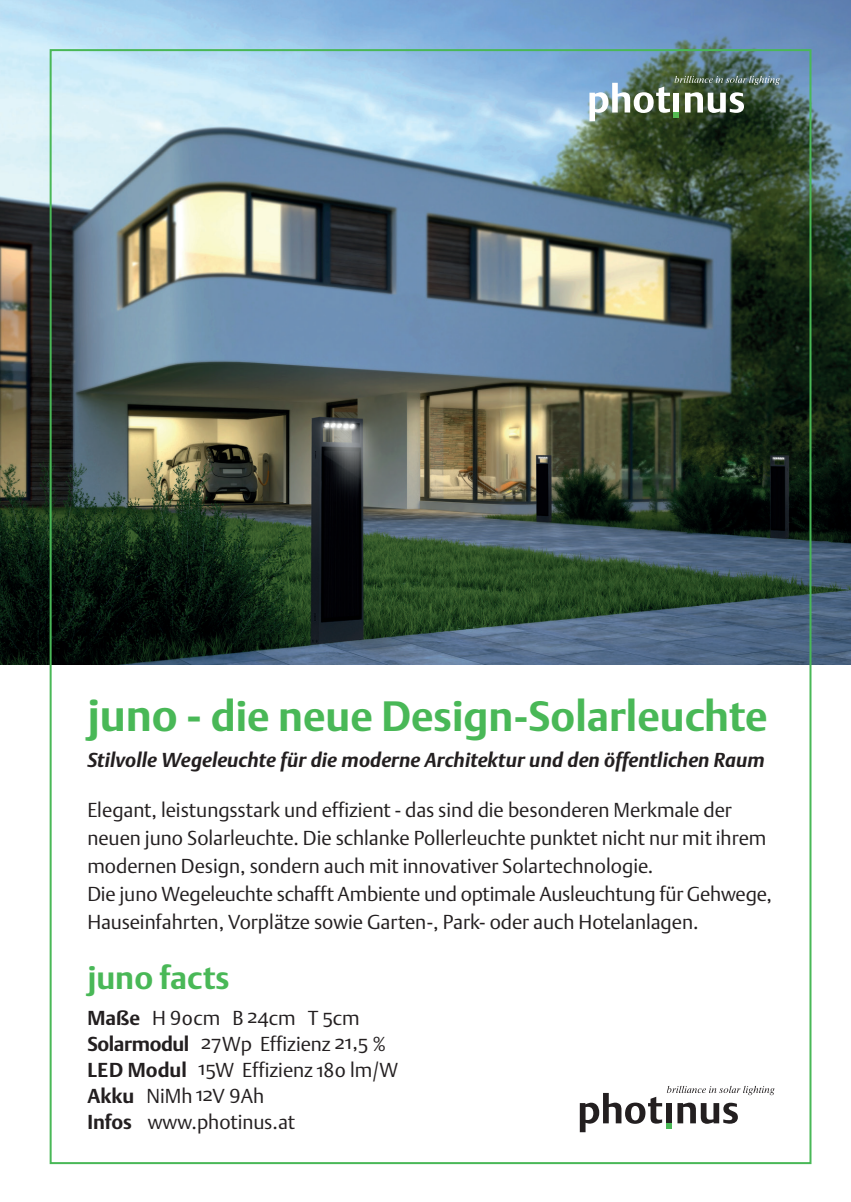
<style>
.page{position:relative;width:851px;height:1202px;background:#fff}
.page>*{position:absolute;margin:0;border:0;box-sizing:border-box;transform-origin:0 0}
.t1{font:700 42px "DTL Argo ST";color:#49b857}
.t2{font:700 32px "DTL Argo ST";color:#49b857}
.t3{font:300 20px/28px "DTL Argo ST";color:#231f20}
.t4{font:italic 700 20px "DTL Argo ST";letter-spacing:.005em;color:#231f20}
.s1{font-size:44px}
.s2{font-weight:700}
</style>
<div class="page">
<img style="left:0;top:0;width:850px;height:664px">
<svg style="left:589px;top:76px;width:191px;height:45px"></svg>
<svg style="left:579px;top:1086px;width:195px;height:46px"></svg>
<h1 class="t1" style="left:87px;top:692px;width:681px"><span class="s1">juno -</span> die neue Design-Solarleuchte</h1>
<p class="t4" style="left:87px;top:748px;width:678px">Stilvolle Wegeleuchte für die moderne Architektur und den öffentlichen Raum</p>
<p class="t3" style="left:87px;top:796px;width:686px">Elegant, leistungsstark und effizient - das sind die besonderen Merkmale der neuen juno Solarleuchte. Die schlanke Pollerleuchte punktet nicht nur mit ihrem modernen Design, sondern auch mit innovativer Solartechnologie.<br>Die juno Wegeleuchte schafft Ambiente und optimale Ausleuchtung für Gehwege, Hauseinfahrten, Vorplätze sowie Garten-, Park- oder auch Hotelanlagen.</p>
<h2 class="t2" style="left:87px;top:959px;width:144px">juno facts</h2>
<p class="t3" style="left:87px;top:1005px;width:312px;line-height:26px"><span class="s2">Maße</span> H 90cm B 24cm T 5cm<br><span class="s2">Solarmodul</span> 27Wp Effizienz 21,5 %<br><span class="s2">LED Modul</span> 15W Effizienz 180 lm/W<br><span class="s2">Akku</span> NiMh 12V 9Ah<br><span class="s2">Infos</span> www.photinus.at</p>
</div>
